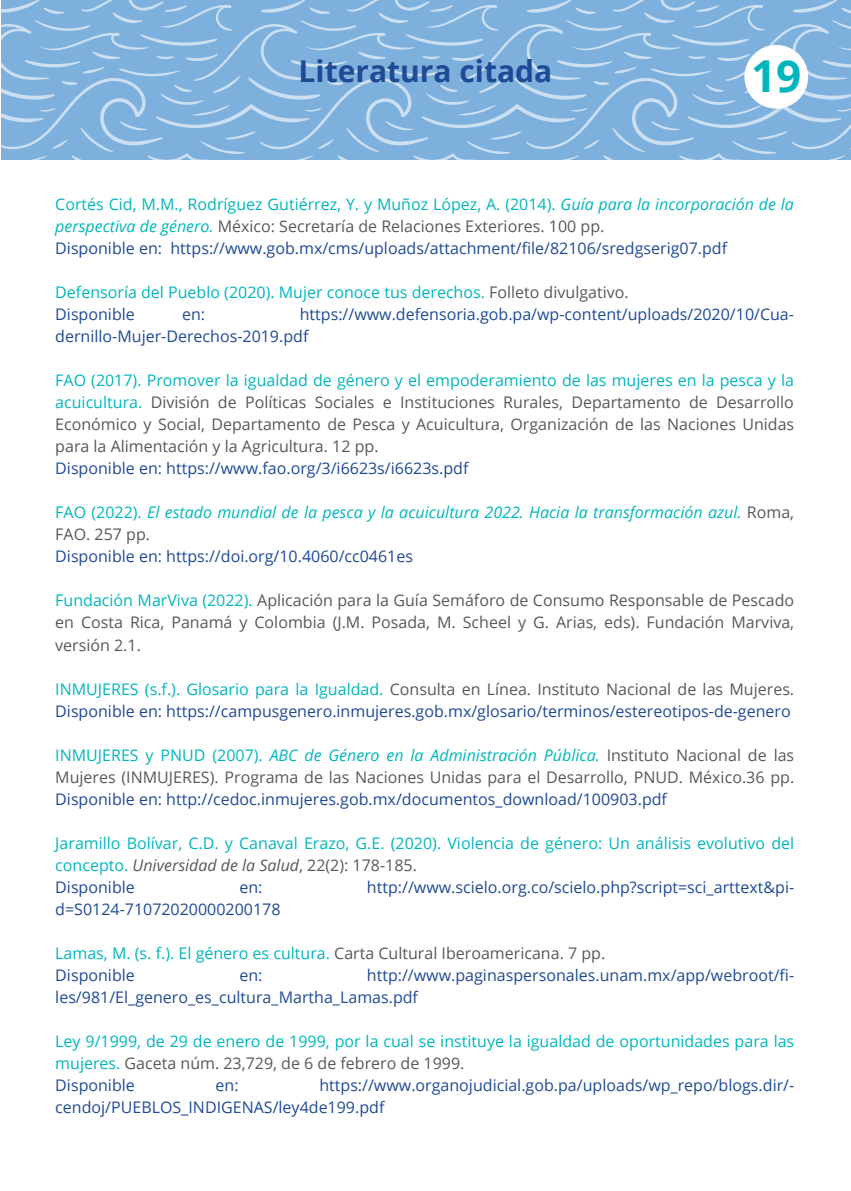
<style>
.page{position:relative;width:851px;height:1191px;background:#fff}
.page>*{position:absolute;margin:0;border:0;box-sizing:border-box;transform-origin:0 0}
.t1{font:700 44px "Open Sans";color:#00b6be}
.t2{font:700 30px "Open Sans";color:#1f4a95}
.t3{font:16px/22px "Open Sans";color:#1f4a95}
.t4{font:16px/22px "Open Sans";color:#57585a;text-align:justify}
.t5{font:16px/22px "Open Sans";color:#00b6be}
.t6{font:italic 16px/22px "Open Sans";color:#00b6be}
.s1{color:#00b6be}
.s2{font-style:italic;color:#00b6be}
.s3{color:#57585a}
.s4{color:#1f4a95}
.s5{font-style:normal}
.s6{font-style:normal;color:#57585a}
.s7{font-style:italic;color:#57585a}
</style>
<div class="page">
<svg style="left:1px;top:0;width:849px;height:159px;background:#86b5df"></svg>
<div style="left:744px;top:45px;width:64px;height:64px;background:#fff;border-radius:50%"></div>
<h2 class="t2" style="left:298px;top:50px;width:255px">Literatura citada</h2>
<h1 class="t1" style="left:751px;top:45px;width:52px">19</h1>
<p class="t3" style="left:55px;top:193px;width:740px"><span class="s1">Cortés Cid, M.M., Rodríguez Gutiérrez, Y. y Muñoz López, A. (2014).</span> <span class="s2">Guía para la incorporación de la perspectiva de género.</span> <span class="s3">México: Secretaría de Relaciones Exteriores. 100 pp.<br></span>Disponible en: https://www.gob.mx/cms/uploads/attachment/file/82106/sredgserig07.pdf</p>
<p class="t5" style="left:55px;top:281px;width:575px">Defensoría del Pueblo (2020). Mujer conoce tus derechos. <span class="s3">Folleto divulgativo.<br></span><span class="s4">Disponible</span></p>
<p class="t3" style="left:55px;top:303px;width:740px;text-indent:244px">https://www.defensoria.gob.pa/wp-content/uploads/2020/10/Cua&shy;dernillo-Mujer-Derechos-2019.pdf</p>
<p class="t4" style="left:55px;top:369px;width:740px"><span class="s1">FAO (2017). Promover la igualdad de género y el empoderamiento de las mujeres en la pesca y la acuicultura.</span> División de Políticas Sociales e Instituciones Rurales, Departamento de Desarrollo Económico y Social, Departamento de Pesca y Acuicultura, Organización de las Naciones Unidas para la Alimentación y la Agricultura. 12 pp.</p>
<p class="t3" style="left:55px;top:457px;width:414px">Disponible en: https://www.fao.org/3/i6623s/i6623s.pdf</p>
<p class="t6" style="left:55px;top:501px;width:740px"><span class="s5">FAO (2022).</span> El estado mundial de la pesca y la acuicultura 2022. Hacia la transformación azul. <span class="s6">Roma,<br>FAO. 257 pp.</span></p>
<p class="t3" style="left:55px;top:545px;width:359px">Disponible en: https://doi.org/10.4060/cc0461es</p>
<p class="t4" style="left:55px;top:589px;width:740px"><span class="s1">Fundación MarViva (2022).</span> Aplicación para la Guía Semáforo de Consumo Responsable de Pescado en Costa Rica, Panamá y Colombia (J.M. Posada, M. Scheel y G. Arias, eds). Fundación Marviva, versión 2.1.</p>
<p class="t3" style="left:55px;top:677px;width:740px"><span class="s1">INMUJERES (s.f.). Glosario para la Igualdad.</span> <span class="s3">Consulta en Línea. Instituto Nacional de las Mujeres.<br></span>Disponible en: https://campusgenero.inmujeres.gob.mx/glosario/terminos/estereotipos-de-genero</p>
<p class="t4" style="left:55px;top:743px;width:740px"><span class="s1">INMUJERES y PNUD (2007).</span> <span class="s2">ABC de Género en la Administración Pública.</span> Instituto Nacional de las<br>Mujeres (INMUJERES). Programa de las Naciones Unidas para el Desarrollo, PNUD. México.36 pp.</p>
<p class="t3" style="left:55px;top:787px;width:613px">Disponible en: http://cedoc.inmujeres.gob.mx/documentos_download/100903.pdf</p>
<p class="t5" style="left:55px;top:831px;width:740px">Jaramillo Bolívar, C.D. y Canaval Erazo, G.E. (2020). Violencia de género: Un análisis evolutivo del concepto. <span class="s7">Universidad de la Salud</span><span class="s3">, 22(2): 178-185.<br></span><span class="s4">Disponible</span></p>
<p class="t3" style="left:182px;top:303px;width:25px">en:</p>
<p class="t3" style="left:239px;top:875px;width:25px">en:</p>
<p class="t3" style="left:367px;top:875px;width:428px">http://www.scielo.org.co/scielo.php?script=sci_arttext&amp;pi-</p>
<p class="t3" style="left:55px;top:897px;width:227px">d=S0124-71072020000200178</p>
<p class="t5" style="left:55px;top:941px;width:551px">Lamas, M. (s. f.). El género es cultura. <span class="s3">Carta Cultural Iberoamericana. 7 pp.<br></span><span class="s4">Disponible</span></p>
<p class="t3" style="left:55px;top:963px;width:740px;text-indent:311px">http://www.paginaspersonales.unam.mx/app/webroot/fi&shy;les/981/El_genero_es_cultura_Martha_Lamas.pdf</p>
<p class="t5" style="left:55px;top:1029px;width:740px">Ley 9/1999, de 29 de enero de 1999, por la cual se instituye la igualdad de oportunidades para las mujeres. <span class="s3">Gaceta núm. 23,729, de 6 de febrero de 1999.<br></span><span class="s4">Disponible</span></p>
<p class="t3" style="left:239px;top:963px;width:25px">en:</p>
<p class="t3" style="left:55px;top:1073px;width:740px;text-indent:264px">https://www.organojudicial.gob.pa/uploads/wp_repo/blogs.dir/- cendoj/PUEBLOS_INDIGENAS/ley4de199.pdf</p>
<p class="t3" style="left:215px;top:1073px;width:25px">en:</p>
</div>
